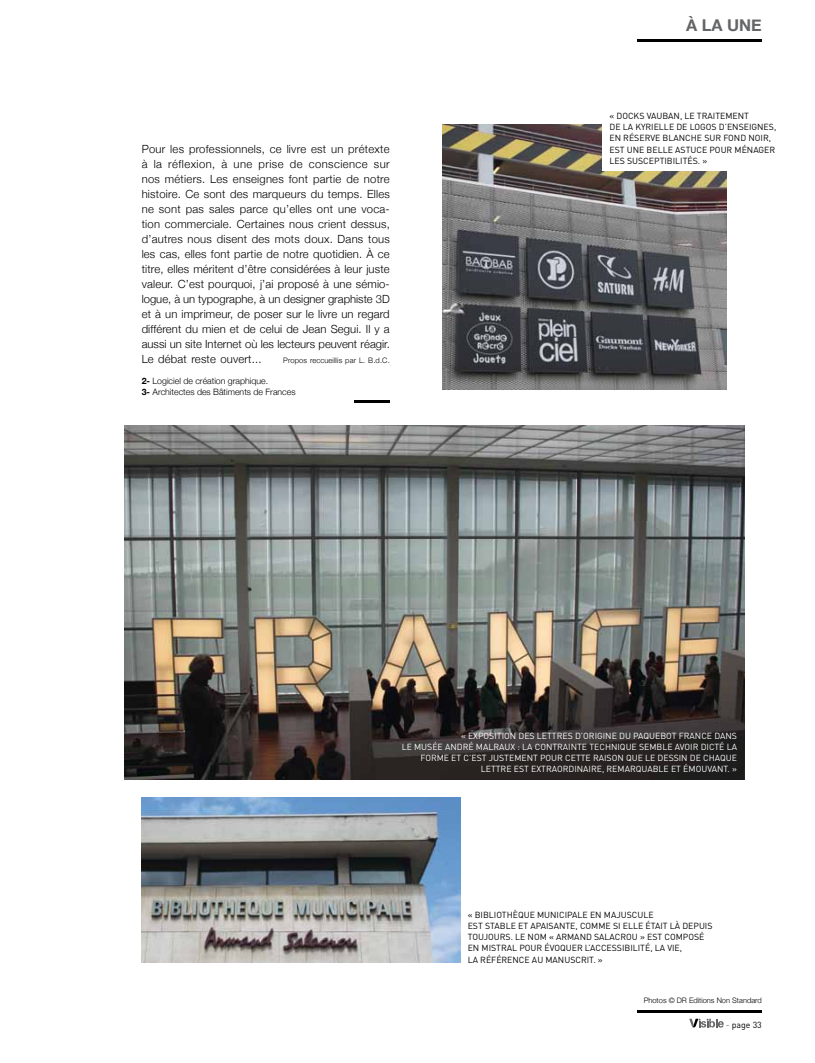
<style>
.page{position:relative;width:815px;height:1063px;background:#fff}
.page>*{position:absolute;margin:0;border:0;box-sizing:border-box;transform-origin:0 0}
.t1{font:700 16.25px "Helvetica Neue";color:#646567}
.t2{font:300 11.25px/15px "Helvetica Neue";color:#000;text-align:justify}
.t3{font:8.75px/11.2px "DIN";color:#000}
.t4{font:8.75px/11.2px "DIN";color:#fff;text-align:right}
.t5{font:300 8.75px/11.2px "Helvetica Neue";color:#000}
.t6{font:300 7.5px "Helvetica Neue";color:#000}
.s1{font-weight:700}
.s2{color:#646567}
</style>
<div class="page">
<img style="left:124px;top:425px;width:620px;height:355px">
<img style="left:443px;top:124px;width:283px;height:266px">
<img style="left:142px;top:797px;width:319px;height:166px">
<hr style="left:638px;top:1010px;width:124px;height:3px;background:#000">
<svg style="left:689px;top:1019px;width:35px;height:9px"></svg>
<hr style="left:638px;top:39px;width:124px;height:2px;background:#000">
<hr style="left:354px;top:400px;width:36px;height:3px;background:#000">
<div style="left:602px;top:82px;width:195px;height:89px;background:#fff"></div>
<p class="t2" style="left:142px;top:141px;width:250px">Pour les professionnels, ce livre est un prétexte à la réflexion, à une prise de conscience sur nos métiers. Les enseignes font partie de notre histoire. Ce sont des marqueurs du temps. Elles ne sont pas sales parce qu’elles ont une voca&shy;tion commerciale. Certaines nous crient dessus, d’autres nous disent des mots doux. Dans tous les cas, elles font partie de notre quotidien. À ce titre, elles méritent d’être considérées à leur juste valeur. C’est pourquoi, j’ai proposé à une sémio&shy;logue, à un typographe, à un designer graphiste 3D et à un imprimeur, de poser sur le livre un regard différent du mien et de celui de Jean Segui. Il y a aussi un site Internet où les lecteurs peuvent réagir.<br>Le débat reste ouvert...</p>
<p class="t6" style="left:283px;top:354px;width:108px">Propos reccueillis par L. B.d.C.</p>
<p class="t5" style="left:142px;top:375px;width:155px"><span class="s1">2-</span> Logiciel de création graphique.<br><span class="s1">3-</span> Architectes des Bâtiments de Frances</p>
<h1 class="t1" style="left:686px;top:11px;width:77px">À LA UNE</h1>
<p class="t3" style="left:609px;top:110px;width:168px">« DOCKS VAUBAN, LE TRAITEMENT<br>DE LA KYRI ELLE DE LOGOS D’ENSEIGNES,<br>EN RÉSERVE BLANCHE SUR FOND NOI R,<br>EST UNE BELLE ASTUCE POUR MÉNAGER<br>LES SUSCEPTI BI LITÉS. »</p>
<p class="t4" style="left:402px;top:730px;width:337px">CE DANS<br>LE M USÉE ANDRÉ MALRAUX : LA CONTRAI NTE TECHNI QUE SEMBLE AVOI R DICTÉ LA FORME ET C’EST JUSTEMENT POUR CETTE RAISON QUE LE DESSI N DE CHAQUE LETTRE EST EXTRAORDI NAI RE, REMARQUABLE ET ÉMOUVANT. »</p>
<p class="t4" style="left:461px;top:730px;width:224px">« EXPOSITION DES LETTRES D’ORIGI NE DU PAQUEBOT FRAN</p>
<p class="t3" style="left:468px;top:909px;width:246px">« BI BLI OTHÈQUE M UNICI PALE EN MAJUSCULE<br>EST STABLE ET APAISANTE, COMME SI ELLE ÉTAIT LÀ DEPUIS TOUJOURS. LE NOM « ARMAND SALACROU » EST COMPOSÉ EN MISTRAL POUR ÉVOQUER L’ACC ESSI BI LITÉ, LA VI E,<br>LA RÉFÉRENCE AU MANUSCRIT. »</p>
<p class="t6" style="left:644px;top:994px;width:120px">Photos © DR Editions Non Standard</p>
<p class="t3" style="left:726px;top:1019px;width:37px"><span class="s2">-</span> PAGE 33</p>
</div>
